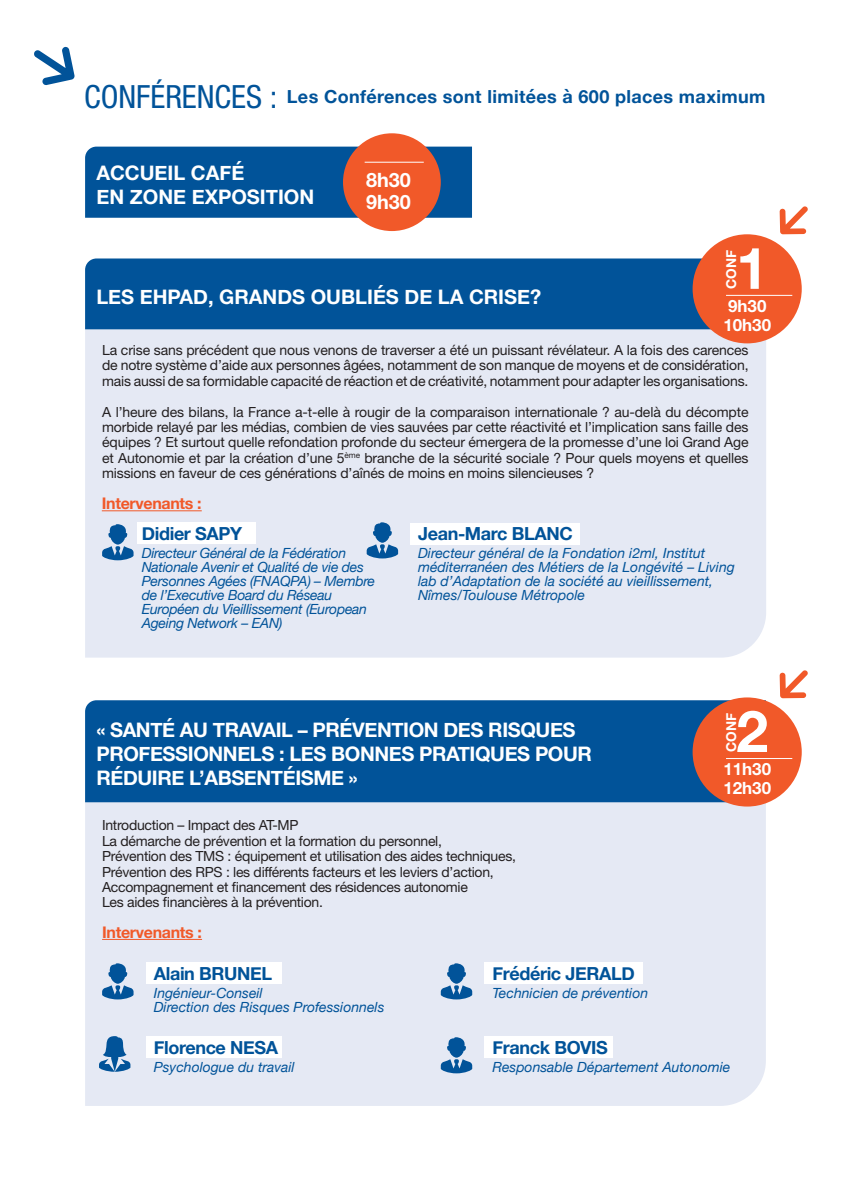
<style>
.page{position:relative;width:851px;height:1191px;background:#fff}
.page>*{position:absolute;margin:0;border:0;box-sizing:border-box;transform-origin:0 0}
.t1{font:700 57.8px "Helvetica Neue LT Std";color:#fff}
.t2{font:700 20px/24px "Helvetica Neue";letter-spacing:-.02em;color:#fff}
.t3{font:700 20px/24px "Helvetica Neue";color:#fff}
.t4{font:700 19.8px/21.6px "Helvetica Neue LT Std";color:#fff}
.t5{font:700 18px "Helvetica Neue";letter-spacing:-.02em;color:#015399}
.t6{font:700 18px "Helvetica Neue";letter-spacing:.02em;color:#015399}
.t7{font:700 17px/18.4px "Helvetica Neue LT Std";color:#fff}
.t8{font:700 16px "Helvetica Neue";letter-spacing:-.02em;color:#f15929}
.t9{font:14px/15.4px "Helvetica Neue";letter-spacing:-.02em;color:#231f20;text-align:justify}
.t10{font:italic 14px/14px "Helvetica Neue";color:#015399}
.t11{font:italic 14px/14px "Helvetica Neue";letter-spacing:-.02em;color:#015399}
.t12{font:700 13.6px "Helvetica Neue LT Std";color:#fff}
.s1{font-family:"Helvetica Neue LT Std";font-weight:400;font-stretch:condensed;font-size:32px}
</style>
<div class="page">
<div style="left:85px;top:329px;width:681px;height:328px;background:#e5e9f4"></div>
<div style="left:85px;top:258px;width:624px;height:71px;background:#015399"></div>
<svg style="left:779px;top:206px;width:29px;height:28px"></svg>
<svg style="left:34px;top:47px;width:40px;height:38px"></svg>
<hr style="left:102px;top:510px;width:100px;height:1px;background:#f15929">
<div style="left:692px;top:234px;width:109px;height:109px;background:#f15929;border-radius:50%"></div>
<hr style="left:726px;top:295px;width:66px;height:1px;background:#fff">
<div style="left:85px;top:147px;width:387px;height:71px;background:#015399"></div>
<div style="left:343px;top:133px;width:97px;height:98px;background:#f15929;border-radius:50%"></div>
<hr style="left:364px;top:162px;width:59px;height:1px;background:#fff">
<svg style="left:102px;top:524px;width:31px;height:36px"></svg>
<div style="left:137px;top:522px;width:118px;height:22px;background:#fff"></div>
<div style="left:410px;top:523px;width:169px;height:21px;background:#fff"></div>
<svg style="left:366px;top:522px;width:32px;height:36px"></svg>
<div style="left:85px;top:802px;width:680px;height:304px;background:#e5e9f4"></div>
<div style="left:85px;top:700px;width:642px;height:102px;background:#015399"></div>
<hr style="left:102px;top:939px;width:100px;height:1px;background:#f15929">
<div style="left:146px;top:962px;width:135px;height:22px;background:#fff"></div>
<div style="left:146px;top:1036px;width:135px;height:22px;background:#fff"></div>
<div style="left:484px;top:962px;width:159px;height:22px;background:#fff"></div>
<div style="left:484px;top:1036px;width:129px;height:22px;background:#fff"></div>
<svg style="left:779px;top:670px;width:29px;height:28px"></svg>
<div style="left:692px;top:697px;width:109px;height:109px;background:#f15929;border-radius:50%"></div>
<hr style="left:726px;top:758px;width:66px;height:1px;background:#fff">
<svg style="left:102px;top:963px;width:31px;height:36px"></svg>
<svg style="left:440px;top:963px;width:32px;height:36px"></svg>
<svg style="left:440px;top:1037px;width:32px;height:36px"></svg>
<svg style="left:99px;top:1036px;width:31px;height:35px"></svg>
<p class="t6" style="left:84px;top:83px;width:682px"><span class="s1">CONFÉRENCES :</span> Les Conférences sont limitées à 600 places maximum</p>
<h2 class="t3" style="left:96px;top:161px;width:219px">ACCUEIL CAFÉ<br>EN ZONE EXPOSITION</h2>
<h3 class="t4" style="left:366px;top:169px;width:46px">8h30<br>9h30</h3>
<h2 class="t3" style="left:96px;top:285px;width:446px">LES EHPAD, GRANDS OUBLIÉS DE LA CRISE?</h2>
<p class="t12" style="left:722px;top:289px;width:41px;rotate:-90deg">CONF</p>
<h1 class="t1" style="left:736px;top:232px;width:34px">1</h1>
<p class="t7" style="left:723px;top:296px;width:49px">9h30<br>10h30</p>
<p class="t9" style="left:102px;top:342px;width:648px">La crise sans précédent que nous venons de traverser a été un puissant révélateur. A la fois des carences de notre système d’aide aux personnes âgées, notamment de son manque de moyens et de considération, mais aussi de sa formidable capacité de réaction et de créativité, notamment pour adapter les organisations.</p>
<p class="t9" style="left:102px;top:404px;width:648px">A l’heure des bilans, la France a-t-elle à rougir de la comparaison internationale ? au-delà du décompte morbide relayé par les médias, combien de vies sauvées par cette réactivité et l’implication sans faille des équipes ? Et surtout quelle refondation profonde du secteur émergera de la promesse d’une loi Grand Age et Autonomie et par la création d’une 5<sup>ème</sup> branche de la sécurité sociale ? Pour quels moyens et quelles missions en faveur de ces générations d’aînés de moins en moins silencieuses ?</p>
<p class="t8" style="left:102px;top:491px;width:101px">Intervenants :</p>
<p class="t5" style="left:142px;top:519px;width:102px">Didier SAPY</p>
<p class="t11" style="left:142px;top:547px;width:235px">Directeur Général de la Fédération Nationale Avenir et Qualité de vie des Personnes Agées (FNAQPA) – Membre de l’Executive Board du Réseau Européen du Vieillissement (European Ageing Network – EAN)</p>
<p class="t5" style="left:418px;top:520px;width:156px">Jean-Marc BLANC</p>
<p class="t10" style="left:418px;top:547px;width:318px">Directeur général de la Fondation i2ml, Institut méditerranéen des Métiers de la Longévité – Living lab d’Adaptation de la société au vieillissement, Nîmes/Toulouse Métropole</p>
<h2 class="t2" style="left:96px;top:718px;width:497px">« SANTÉ AU TRAVAIL – PRÉVENTION DES RISQUES<br>PROFESSIONNELS : LES BONNES PRATIQUES POUR<br>RÉDUIRE L’ABSENTÉISME »</h2>
<p class="t9" style="left:102px;top:817px;width:415px;text-align:left">Introduction – Impact des AT-MP<br>La démarche de prévention et la formation du personnel,<br>Prévention des TMS : équipement et utilisation des aides techniques, Prévention des RPS : les différents facteurs et les leviers d’action, Accompagnement et financement des résidences autonomie<br>Les aides financières à la prévention.</p>
<p class="t12" style="left:722px;top:752px;width:41px;rotate:-90deg">CONF</p>
<h1 class="t1" style="left:736px;top:695px;width:34px">2</h1>
<p class="t7" style="left:723px;top:759px;width:49px">11h30<br>12h30</p>
<p class="t8" style="left:102px;top:919px;width:101px">Intervenants :</p>
<p class="t5" style="left:154px;top:959px;width:120px">Alain BRUNEL</p>
<p class="t10" style="left:154px;top:986px;width:232px">Ingénieur-Conseil<br>Direction des Risques Professionnels</p>
<p class="t5" style="left:154px;top:1033px;width:126px">Florence NESA</p>
<p class="t10" style="left:154px;top:1060px;width:142px">Psychologue du travail</p>
<p class="t5" style="left:492px;top:959px;width:144px">Frédéric JERALD</p>
<p class="t10" style="left:492px;top:986px;width:157px">Technicien de prévention</p>
<p class="t5" style="left:492px;top:1033px;width:117px">Franck BOVIS</p>
<p class="t10" style="left:492px;top:1060px;width:239px">Responsable Département Autonomie</p>
</div>
